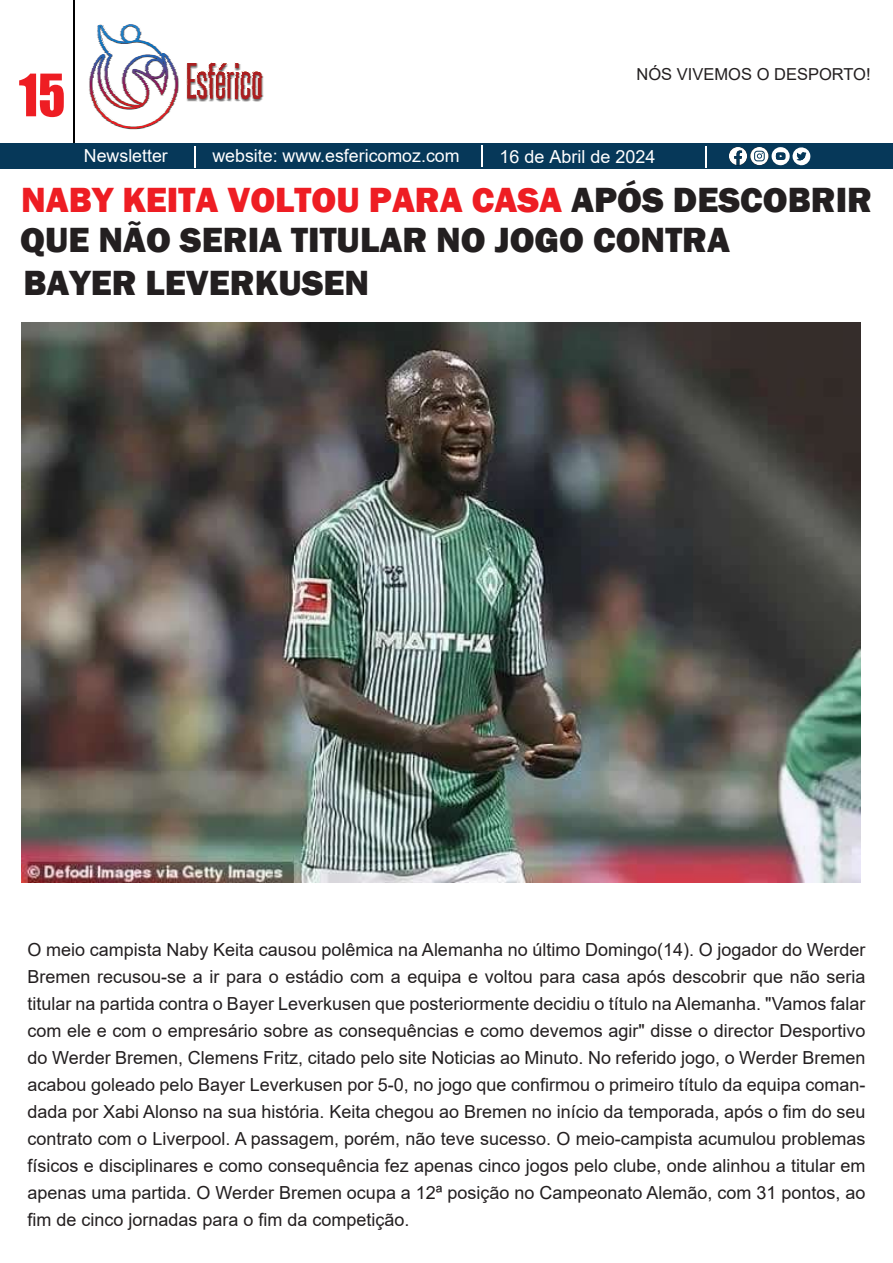
<style>
.page{position:relative;width:893px;height:1263px;background:#fff}
.page>*{position:absolute;margin:0;border:0;box-sizing:border-box;transform-origin:0 0}
.t1{font:54px "Impact";color:#ee1d23;scale:.94 1}
.t2{font:800 36px/39.3px "Franklin Gothic";color:#231f20}
.t3{font:18px/27px "Arial";color:#231f20;text-align:justify}
.t4{font:18px "Arial";color:#fff}
.t5{font:16.5px "Arial";color:#231f20}
.s1{color:#ee1d23}
</style>
<div class="page">
<div style="left:0;top:144px;width:893px;height:25px;background:#063859"></div>
<svg style="left:705px;top:146px;width:1px;height:22px"></svg>
<svg style="left:195px;top:146px;width:1px;height:22px"></svg>
<svg style="left:729px;top:147px;width:18px;height:18px"></svg>
<svg style="left:750px;top:147px;width:18px;height:18px"></svg>
<svg style="left:754px;top:151px;width:11px;height:10px"></svg>
<svg style="left:482px;top:146px;width:1px;height:21px"></svg>
<svg style="left:771px;top:147px;width:40px;height:19px"></svg>
<hr style="left:73px;top:0;width:2px;height:142px;background:#000001">
<svg style="left:89px;top:24px;width:175px;height:106px"></svg>
<img style="left:21px;top:323px;width:839px;height:559px">
<h1 class="t1" style="left:19px;top:53px;width:51px">15</h1>
<p class="t5" style="left:636px;top:63px;width:236px">NÓS VIVEMOS O DESPORTO!</p>
<p class="t4" style="left:84px;top:143px;width:86px">Newsletter</p>
<p class="t4" style="left:212px;top:143px;width:249px">website: www.esfericomoz.com</p>
<p class="t4" style="left:499px;top:144px;width:158px">16 de Abril de 2024</p>
<h2 class="t2" style="left:20px;top:180px;width:853px"><span class="s1">NABY KEITA VOLTOU PARA CASA</span> APÓS DESCOBRIR<br>QUE NÃO SERIA TITULAR NO JOGO CONTRA</h2>
<h2 class="t2" style="left:23px;top:263px;width:347px">BAYER LEVERKUSEN</h2>
<p class="t3" style="left:27px;top:936px;width:840px">O meio campista Naby Keita causou polêmica na Alemanha no último Domingo(14). O jogador do Werder Bremen recusou-se a ir para o estádio com a equipa e voltou para casa após descobrir que não seria titular na partida contra o Bayer Leverkusen que posteriormente decidiu o título na Alemanha. "Vamos falar com ele e com o empresário sobre as consequências e como devemos agir" disse o director Desportivo do Werder Bremen, Clemens Fritz, citado pelo site Noticias ao Minuto. No referido jogo, o Werder Bremen acabou goleado pelo Bayer Leverkusen por 5-0, no jogo que confirmou o primeiro título da equipa coman&shy;dada por Xabi Alonso na sua história. Keita chegou ao Bremen no início da temporada, após o fim do seu contrato com o Liverpool. A passagem, porém, não teve sucesso. O meio-campista acumulou problemas físicos e disciplinares e como consequência fez apenas cinco jogos pelo clube, onde alinhou a titular em apenas uma partida. O Werder Bremen ocupa a 12ª posição no Campeonato Alemão, com 31 pontos, ao fim de cinco jornadas para o fim da competição.</p>
</div>
